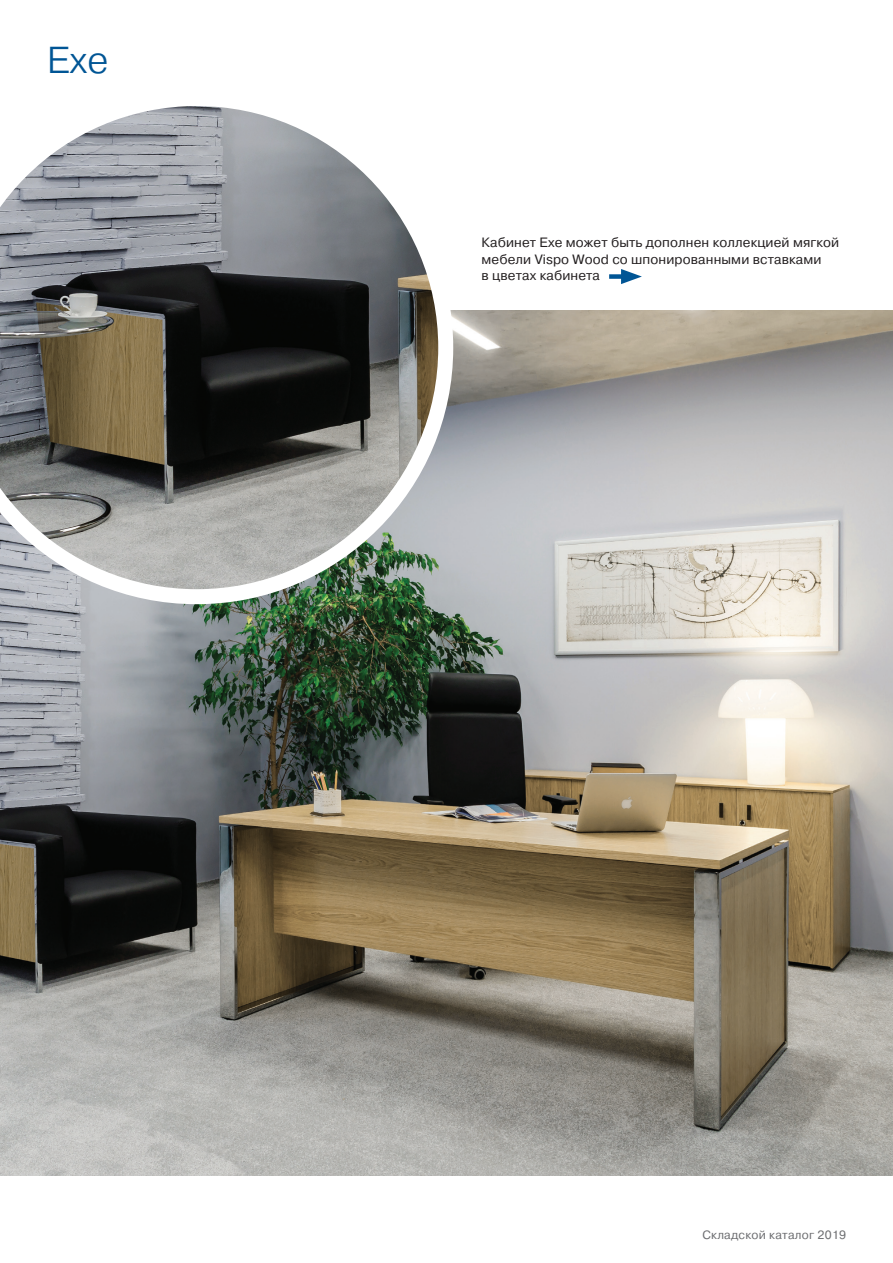
<style>
.page{position:relative;width:893px;height:1263px;background:#fff}
.page>*{position:absolute;margin:0;border:0;box-sizing:border-box;transform-origin:0 0}
.t1{font:300 37.5px "Pragmatica";color:#005595}
.подпись{font:13.5px/16.5px "Pragmatica C";letter-spacing:.01em;color:#231f20}
.t2{font:12px "Pragmatica C";letter-spacing:.02em;color:#6c6d70}
</style>
<div class="page">
<img style="left:0;top:310px;width:893px;height:865px">
<svg style="left:0;top:106px;width:453px;height:498px;background:#858684"></svg>
<div style="left:609px;top:274px;width:20px;height:5px;background:#005595"></div>
<svg style="left:621px;top:269px;width:21px;height:15px"></svg>
<p class="t1" style="left:47px;top:36px;width:63px">Exe</p>
<p class="подпись" style="left:482px;top:235px;width:359px">Кабинет Exe может быть дополнен коллекцией мягкой мебели Vispo Wood со шпонированными вставками<br>в цветах кабинета</p>
<p class="t2" style="left:702px;top:1229px;width:145px">Складской каталог 2019</p>
</div>
